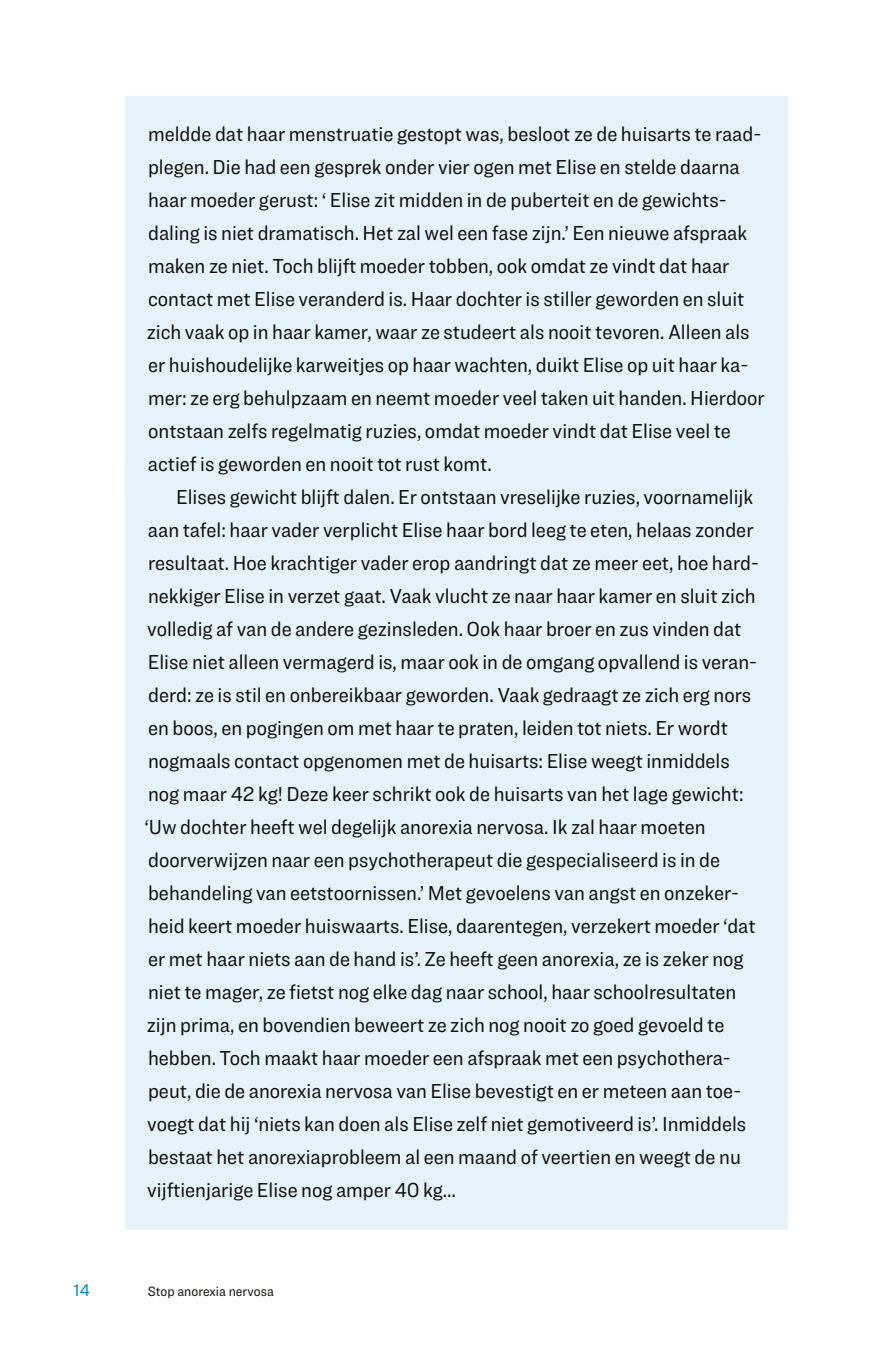
<style>
.page{position:relative;width:879px;height:1361px;background:#fff}
.page>*{position:absolute;margin:0;border:0;box-sizing:border-box;transform-origin:0 0}
.t1{font:21px/33px "Ringside Narrow";color:#0f0f0d}
.t2{font:17.6px "Ringside Narrow";color:#0081c3}
.t3{font:14px "Ringside Narrow";color:#0f0f0d}
</style>
<div class="page">
<div style="left:125px;top:96px;width:663px;height:365px;background:#e6f2f9"></div>
<div style="left:125px;top:459px;width:663px;height:771px;background:#e6f2f9;border-radius:4px"></div>
<p class="t1" style="left:147px;top:117px;width:619px">meldde dat haar menstruatie gestopt was, besloot ze de huisarts te raad&shy;plegen. Die had een gesprek onder vier ogen met Elise en stelde daarna haar moeder gerust: ‘ Elise zit midden in de puberteit en de gewichts&shy;daling is niet dramatisch. Het zal wel een fase zijn.’ Een nieuwe afspraak maken ze niet. Toch blijft moeder tobben, ook omdat ze vindt dat haar contact met Elise veranderd is. Haar dochter is stiller geworden en sluit zich vaak op in haar kamer, waar ze studeert als nooit tevoren. Alleen als er huishoudelijke karweitjes op haar wachten, duikt Elise op uit haar ka&shy;mer: ze erg behulpzaam en neemt moeder veel taken uit handen. Hierdoor ontstaan zelfs regelmatig ruzies, omdat moeder vindt dat Elise veel te actief is geworden en nooit tot rust komt.</p>
<p class="t1" style="left:144px;top:480px;width:616px;text-indent:32px">Elises gewicht blijft dalen. Er ontstaan vreselijke ruzies, voornamelijk aan tafel: haar vader verplicht Elise haar bord leeg te eten, helaas zonder resultaat. Hoe krachtiger vader erop aandringt dat ze meer eet, hoe hard&shy;nekkiger Elise in verzet gaat. Vaak vlucht ze naar haar kamer en sluit zich volledig af van de andere gezinsleden. Ook haar broer en zus vinden dat Elise niet alleen vermagerd is, maar ook in de omgang opvallend is veran&shy;derd: ze is stil en onbereikbaar geworden. Vaak gedraagt ze zich erg nors en boos, en pogingen om met haar te praten, leiden tot niets. Er wordt nogmaals contact opgenomen met de huisarts: Elise weegt inmiddels nog maar 42 kg! Deze keer schrikt ook de huisarts van het lage gewicht: ‘Uw dochter heeft wel degelijk anorexia nervosa. Ik zal haar moeten doorverwijzen naar een psychotherapeut die gespecialiseerd is in de behandeling van eetstoornissen.’ Met gevoelens van angst en onzeker&shy;heid keert moeder huiswaarts. Elise, daarentegen, verzekert moeder ‘dat er met haar niets aan de hand is’. Ze heeft geen anorexia, ze is zeker nog niet te mager, ze fietst nog elke dag naar school, haar schoolresultaten zijn prima, en bovendien beweert ze zich nog nooit zo goed gevoeld te hebben. Toch maakt haar moeder een afspraak met een psychothera&shy;peut, die de anorexia nervosa van Elise bevestigt en er meteen aan toe&shy;voegt dat hij ‘niets kan doen als Elise zelf niet gemotiveerd is’. Inmiddels bestaat het anorexiaprobleem al een maand of veertien en weegt de nu vijftienjarige Elise nog amper 40 kg…</p>
<p class="t2" style="left:74px;top:1278px;width:18px">14</p>
<p class="t3" style="left:148px;top:1282px;width:128px">Stop anorexia nervosa</p>
</div>
